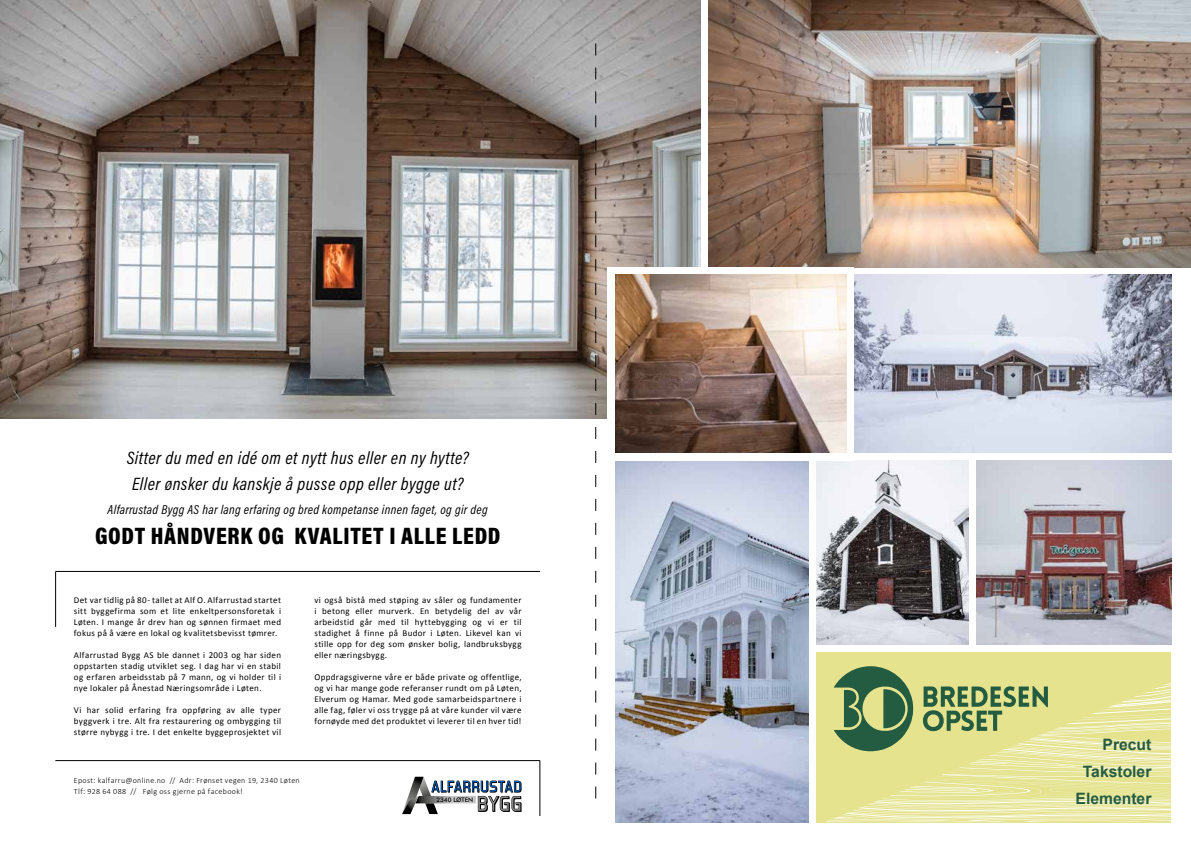
<style>
.page{position:relative;width:1191px;height:842px;background:#fff}
.page>*{position:absolute;margin:0;border:0;box-sizing:border-box;transform-origin:0 0}
.t1{font:900 24px "Acumin Pro Cond";letter-spacing:.03em;color:#000}
.t2{font:italic 18px/26.5px "Acumin Pro Cond";letter-spacing:.03em;color:#000}
.t3{font:700 15.7px "Arial";color:#245c42}
.t4{font:italic 13px "Acumin Pro Cond";letter-spacing:.025em;color:#000}
.t5{font:9px/11px "Calibri";letter-spacing:.035em;color:#000;text-align:justify}
.t6{font:300 8px/11px "Calibri";letter-spacing:.04em;color:#000}
.t7{font:500 6.3px "Futura BT";color:#000}
</style>
<div class="page">
<img style="left:854px;top:275px;width:317px;height:178px">
<img style="left:976px;top:461px;width:195px;height:183px">
<img style="left:708px;top:0;width:483px;height:267px">
<img style="left:0;top:0;width:700px;height:418px">
<img style="left:615px;top:461px;width:194px;height:361px">
<img style="left:816px;top:461px;width:152px;height:183px">
<div style="left:816px;top:652px;width:355px;height:170px;background:#e5e38e"></div>
<svg style="left:824px;top:666px;width:347px;height:157px"></svg>
<div style="left:607px;top:267px;width:247px;height:194px;background:#fff"></div>
<img style="left:615px;top:275px;width:231px;height:178px">
<svg style="left:595px;top:43px;width:1px;height:755px"></svg>
<hr style="left:55px;top:571px;width:485px;height:1px;background:#000">
<hr style="left:55px;top:572px;width:1px;height:55px;background:#000">
<hr style="left:55px;top:760px;width:485px;height:1px;background:#000">
<hr style="left:539px;top:761px;width:1px;height:55px;background:#000">
<img style="left:423px;top:777px;width:15px;height:37px">
<img style="left:408px;top:777px;width:15px;height:27px">
<img style="left:418px;top:796px;width:13px;height:7px">
<img style="left:402px;top:796px;width:16px;height:18px">
<svg style="left:431px;top:781px;width:90px;height:31px"></svg>
<h2 class="t2" style="left:127px;top:444px;width:343px">Sitter du med en idé om et nytt hus eller en ny hytte?<br>Eller ønsker du kanskje å pusse opp eller bygge ut?</h2>
<h3 class="t4" style="left:108px;top:501px;width:382px">Alfarrustad Bygg AS har lang erfaring og bred kompetanse innen faget, og gir deg</h3>
<h1 class="t1" style="left:95px;top:520px;width:407px">GODT HÅNDVERK OG KVALITET I ALLE LEDD</h1>
<p class="t5" style="left:74px;top:594px;width:209px">Det var tidlig på 80- tallet at Alf O. Alfarrustad startet sitt byggefirma som et lite enkeltpersonsforetak i Løten. I mange år drev han og sønnen firmaet med fokus på å være en lokal og kvalitetsbevisst tømrer.</p>
<p class="t5" style="left:74px;top:649px;width:209px">Alfarrustad Bygg AS ble dannet i 2003 og har siden oppstarten stadig utviklet seg. I dag har vi en stabil og erfaren arbeidsstab på 7 mann, og vi holder til i nye lokaler på Ånestad Næringsområde i Løten.</p>
<p class="t5" style="left:74px;top:704px;width:209px">Vi har solid erfaring fra oppføring av alle typer byggverk i tre. Alt fra restaurering og ombygging til større nybygg i tre. I det enkelte byggeprosjektet vil</p>
<p class="t5" style="left:314px;top:594px;width:209px">vi også bistå med støping av såler og fundamenter i betong eller murverk. En betydelig del av vår arbeidstid går med til hyttebygging og vi er til stadighet å finne på Budor i Løten. Likevel kan vi stille opp for deg som ønsker bolig, landbruksbygg eller næringsbygg.</p>
<p class="t5" style="left:314px;top:671px;width:209px">Oppdragsgiverne våre er både private og offentlige, og vi har mange gode referanser rundt om på Løten, Elverum og Hamar. Med gode samarbeidspartnere i alle fag, føler vi oss trygge på at våre kunder vil være fornøyde med det produktet vi leverer til en hver tid!</p>
<p class="t6" style="left:74px;top:774px;width:227px">Epost: kalfarru@online.no // Adr: Frønset vegen 19, 2340 Løten<br>Tlf: 928 64 088 // Følg oss gjerne på facebook!</p>
<p class="t7" style="left:436px;top:796px;width:38px">2340 LØTEN</p>
<h3 class="t3" style="left:1102px;top:734px;width:50px">Precut</h3>
<h3 class="t3" style="left:1082px;top:761px;width:70px">Takstoler</h3>
<h3 class="t3" style="left:1075px;top:788px;width:77px">Elementer</h3>
</div>
